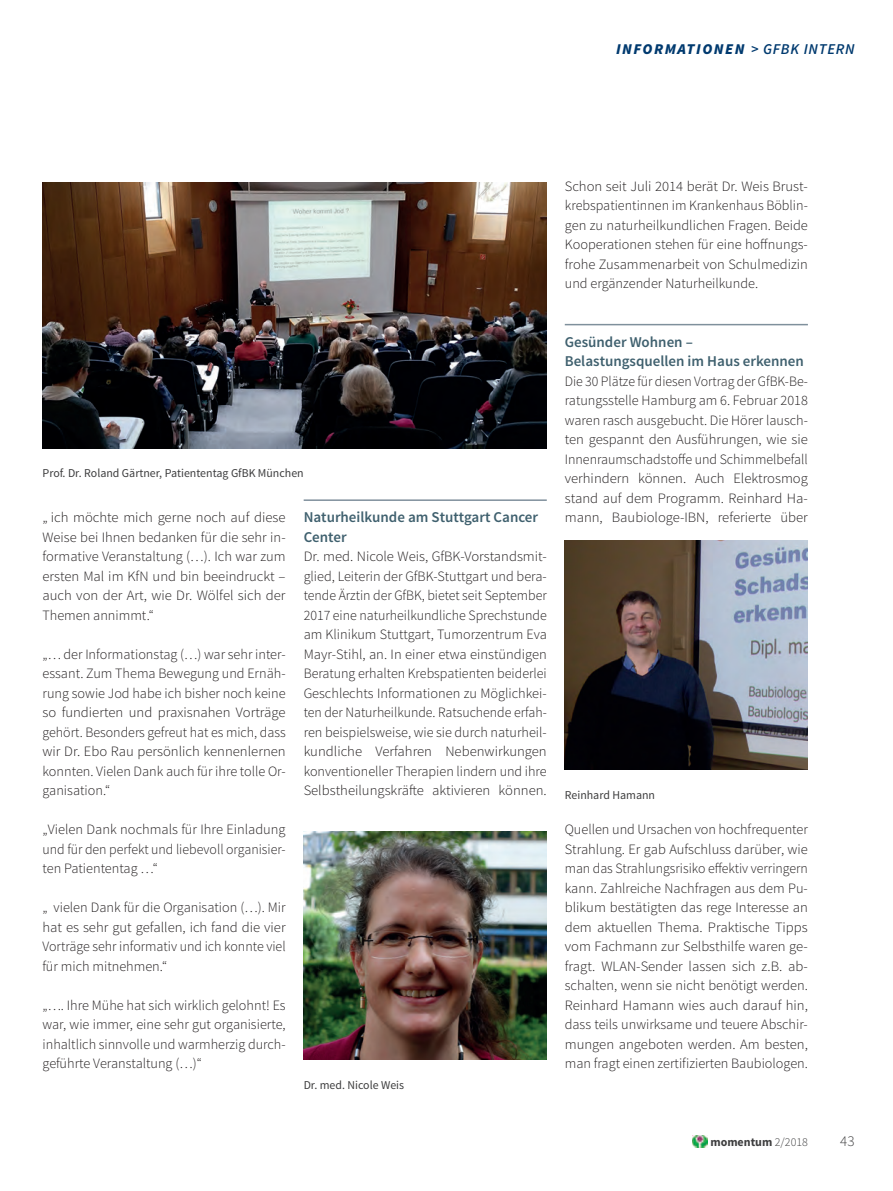
<style>
.page{position:relative;width:893px;height:1191px;background:#fff}
.page>*{position:absolute;margin:0;border:0;box-sizing:border-box;transform-origin:0 0}
.t1{font:600 15px/19.5px "Source Sans Pro";color:#3f606e}
.t2{font:italic 900 15px "Source Sans Pro";letter-spacing:.1em;color:#003a6f}
.t3{font:300 15px "Source Sans Pro";color:#3e3e3f}
.t4{font:300 14.25px/19.5px "Source Sans Pro";color:#231f20;text-align:justify}
.t5{font:12px "Source Sans Pro Regular 2";color:#3e3e3f}
.t6{font:700 12px "Source Sans Pro";color:#3e3e3f}
.s1{font-weight:600}
.s2{font-weight:300}
</style>
<div class="page">
<img style="left:693px;top:1135px;width:15px;height:12px">
<hr style="left:304px;top:499px;width:243px;height:2px;background:#7f909c">
<hr style="left:565px;top:324px;width:243px;height:1px;background:#7f909c">
<img style="left:43px;top:182px;width:504px;height:266px">
<img style="left:304px;top:831px;width:243px;height:229px">
<img style="left:565px;top:541px;width:243px;height:228px">
<p class="t2" style="left:616px;top:39px;width:203px">INFORMATIONEN <span class="s1">&gt; GFBK INTERN</span></p>
<p class="t5" style="left:43px;top:466px;width:263px">Prof. Dr. Roland Gärtner, Patiententag GfBK München</p>
<p class="t4" style="left:43px;top:508px;width:245px">„ ich möchte mich gerne noch auf diese Weise bei Ihnen bedanken für die sehr in&shy;formative Veranstaltung (…). Ich war zum ersten Mal im KfN und bin beeindruckt – auch von der Art, wie Dr. Wölfel sich der Themen annimmt.“</p>
<p class="t4" style="left:43px;top:644px;width:245px">„… der Informationstag (…) war sehr inter&shy;essant. Zum Thema Bewegung und Ernäh&shy;rung sowie Jod habe ich bisher noch keine so fundierten und praxisnahen Vorträge gehört. Besonders gefreut hat es mich, dass wir Dr. Ebo Rau persönlich kennenlernen konnten. Vielen Dank auch für ihre tolle Or&shy;ganisation.“</p>
<p class="t4" style="left:43px;top:820px;width:245px">„Vielen Dank nochmals für Ihre Einladung und für den perfekt und liebevoll organisier&shy;ten Patiententag …“</p>
<p class="t4" style="left:43px;top:898px;width:245px">„ vielen Dank für die Organisation (…). Mir hat es sehr gut gefallen, ich fand die vier Vorträge sehr informativ und ich konnte viel für mich mitnehmen.“</p>
<p class="t4" style="left:43px;top:995px;width:245px">„…. Ihre Mühe hat sich wirklich gelohnt! Es war, wie immer, eine sehr gut organisierte, inhaltlich sinnvolle und warmherzig durch&shy;geführte Veranstaltung (…)“</p>
<p class="t1" style="left:304px;top:508px;width:236px">Naturheilkunde am Stuttgart Cancer<br>Center</p>
<p class="t4" style="left:304px;top:547px;width:245px">Dr. med. Nicole Weis, GfBK-Vorstandsmit&shy;glied, Leiterin der GfBK-Stuttgart und bera&shy;tende Ärztin der GfBK, bietet seit September 2017 eine naturheilkundliche Sprechstunde am Klinikum Stuttgart, Tumorzentrum Eva Mayr-Stihl, an. In einer etwa einstündigen Beratung erhalten Krebspatienten beiderlei Geschlechts Informationen zu Möglichkei&shy;ten der Naturheilkunde. Ratsuchende erfah&shy;ren beispielsweise, wie sie durch naturheil&shy;kundliche Verfahren Nebenwirkungen konventioneller Therapien lindern und ihre Selbstheilungskräfte aktivieren können.</p>
<p class="t5" style="left:304px;top:1077px;width:102px">Dr. med. Nicole Weis</p>
<p class="t4" style="left:565px;top:176px;width:245px">Schon seit Juli 2014 berät Dr. Weis Brust&shy;krebspatientinnen im Krankenhaus Böblin&shy;gen zu naturheilkundlichen Fragen. Beide Kooperationen stehen für eine hoffnungs&shy;frohe Zusammenarbeit von Schulmedizin und ergänzender Naturheilkunde.</p>
<p class="t1" style="left:565px;top:332px;width:241px">Gesünder Wohnen –<br>Belastungsquellen im Haus erkennen</p>
<p class="t4" style="left:565px;top:371px;width:245px">Die 30 Plätze für diesen Vortrag der GfBK-Be&shy;ratungsstelle Hamburg am 6. Februar 2018 waren rasch ausgebucht. Die Hörer lausch&shy;ten gespannt den Ausführungen, wie sie Innenraumschadstoffe und Schimmelbefall verhindern können. Auch Elektrosmog stand auf dem Programm. Reinhard Ha&shy;mann, Baubiologe-IBN, referierte über</p>
<p class="t5" style="left:565px;top:787px;width:92px">Reinhard Hamann</p>
<p class="t4" style="left:565px;top:820px;width:245px">Quellen und Ursachen von hochfrequenter Strahlung. Er gab Aufschluss darüber, wie man das Strahlungsrisiko effektiv verringern kann. Zahlreiche Nachfragen aus dem Pu&shy;blikum bestätigten das rege Interesse an dem aktuellen Thema. Praktische Tipps vom Fachmann zur Selbsthilfe waren ge&shy;fragt. WLAN-Sender lassen sich z.B. ab&shy;schalten, wenn sie nicht benötigt werden.<br>Reinhard Hamann wies auch darauf hin, dass teils unwirksame und teuere Abschir&shy;mungen angeboten werden. Am besten, man fragt einen zertifizierten Baubiologen.</p>
<p class="t6" style="left:710px;top:1134px;width:99px">momentum <span class="s2">2/2018</span></p>
<p class="t3" style="left:840px;top:1132px;width:16px">43</p>
</div>
